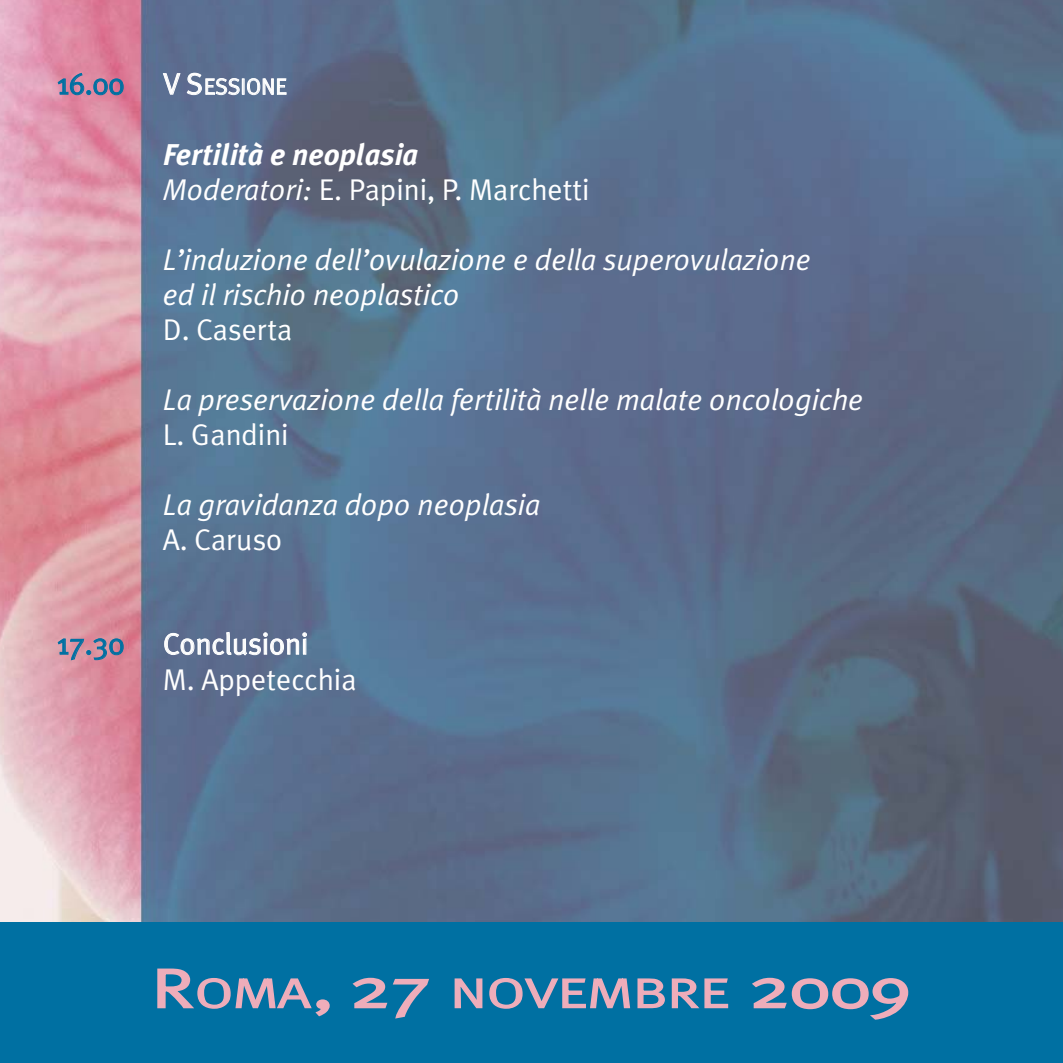
<style>
.page{position:relative;width:1063px;height:1063px;background:#fff}
.page>*{position:absolute;margin:0;border:0;box-sizing:border-box;transform-origin:0 0}
.t1{font:41.25px "Meta Plus Normal";letter-spacing:-.005em;color:#eeadba;scale:1.4 1}
.t2{font:italic 30px/35px "Meta Plus Normal";color:#fff}
.t3{font:30px/35.5px "Meta Plus Normal";color:#fff}
.t4{font:italic 700 30px "Meta Plus";color:#fff}
.t5{font:30px "Meta Plus Normal";letter-spacing:-.01em;color:#0070a2}
.t6{font:22.5px "Meta Plus Normal";letter-spacing:-.005em;color:#fff}
.s1{font-size:30px}
.s2{font-style:italic}
.s3{font-size:55px}
</style>
<div class="page">
<div style="left:0;top:922px;width:1063px;height:141px;background:#0070a2"></div>
<img style="left:0;top:0;width:1063px;height:922px">
<p class="t5" style="left:57px;top:72px;width:69px">16.00</p>
<p class="t6" style="left:163px;top:78px;width:125px"><span class="s1">V S</span>ESSIONE</p>
<p class="t4" style="left:163px;top:144px;width:257px">Fertilità e neoplasia</p>
<p class="t3" style="left:163px;top:174px;width:428px"><span class="s2">Moderatori:</span> E. Papini, P. Marchetti</p>
<p class="t2" style="left:163px;top:245px;width:650px">L’induzione dell’ovulazione e della superovulazione ed il rischio neoplastico</p>
<p class="t3" style="left:163px;top:314px;width:131px">D. Caserta</p>
<p class="t2" style="left:163px;top:385px;width:702px">La preservazione della fertilità nelle malate oncologiche</p>
<p class="t3" style="left:163px;top:419px;width:128px">L. Gandini</p>
<p class="t2" style="left:163px;top:490px;width:379px">La gravidanza dopo neoplasia</p>
<p class="t3" style="left:163px;top:524px;width:121px">A. Caruso</p>
<p class="t5" style="left:57px;top:632px;width:69px">17.30</p>
<p class="t3" style="left:163px;top:628px;width:195px">Conclusioni<br>M. Appetecchia</p>
<h1 class="t1" style="left:151px;top:977px;width:544px"><span class="s3">R</span>OMA<span class="s3">, 27</span> NOVEMBRE <span class="s3">2009</span></h1>
</div>
